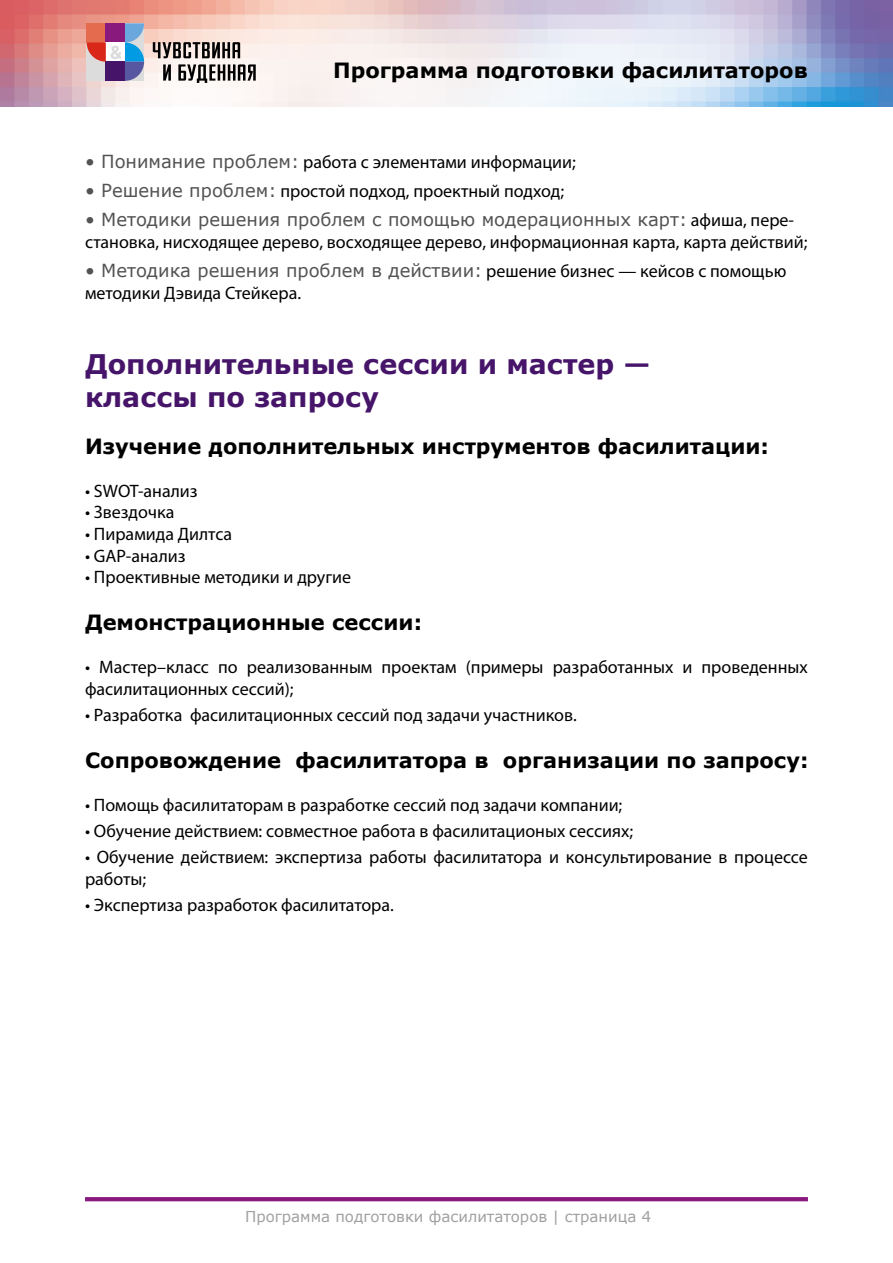
<style>
.page{position:relative;width:893px;height:1263px;background:#fff}
.page>*{position:absolute;margin:0;border:0;box-sizing:border-box;transform-origin:0 0}
.t1{font:700 27px/32.4px "Verdana";color:#46156a}
.t2{font:700 21px "Verdana";color:#000}
.t3{font:18px/21.6px "Myriad Pro";color:#000}
.t4{font:18px "Verdana";color:#535353}
.t5{font:15px "Verdana";color:#a0a0a0}
.s1{font-family:"Verdana";color:#535353}
.s2{font-family:"Myriad Pro";color:#000}
</style>
<div class="page">
<img style="left:0;top:0;width:893px;height:106px">
<svg style="left:87px;top:23px;width:57px;height:58px;background:#9b7fa1"></svg>
<svg style="left:153px;top:42px;width:87px;height:16px"></svg>
<svg style="left:163px;top:64px;width:8px;height:17px"></svg>
<svg style="left:178px;top:64px;width:78px;height:19px"></svg>
<svg style="left:85px;top:1197px;width:723px;height:4px;background:#8b1d7f"></svg>
<p class="t2" style="left:333px;top:56px;width:476px">Программа подготовки фасилитаторов</p>
<p class="t3" style="left:85px;top:151px;width:492px"><span class="s1">• Понимание проблем:</span> работа с элементами информации;</p>
<p class="t3" style="left:85px;top:180px;width:481px"><span class="s1">• Решение проблем:</span> простой подход, проектный подход;</p>
<p class="t4" style="left:85px;top:207px;width:711px">• Методики решения проблем с помощью модерационных карт: <span class="s2">афиша, пере-</span></p>
<p class="t3" style="left:85px;top:231px;width:724px">становка, нисходящее дерево, восходящее дерево, информационная карта, карта действий;</p>
<p class="t4" style="left:85px;top:258px;width:703px">• Методика решения проблем в действии: <span class="s2">решение бизнес — кейсов с помощью</span></p>
<p class="t3" style="left:85px;top:282px;width:218px">методики Дэвида Стейкера.</p>
<h1 class="t1" style="left:85px;top:348px;width:567px">Дополнительные сессии и мастер — классы по запросу</h1>
<p class="t2" style="left:85px;top:431px;width:685px">Изучение дополнительных инструментов фасилитации:</p>
<p class="t3" style="left:85px;top:480px;width:114px">• SWOT-анализ</p>
<p class="t3" style="left:85px;top:501px;width:91px">• Звездочка</p>
<p class="t3" style="left:85px;top:523px;width:149px">• Пирамида Дилтса</p>
<p class="t3" style="left:85px;top:544px;width:102px">• GAP-анализ</p>
<p class="t3" style="left:85px;top:566px;width:268px">• Проективные методики и другие</p>
<p class="t2" style="left:85px;top:607px;width:339px">Демонстрационные cессии:</p>
<p class="t3" style="left:85px;top:656px;width:724px">• Мастер–класс по реализованным проектам (примеры разработанных и проведенных фасилитационных сессий);</p>
<p class="t3" style="left:85px;top:704px;width:493px">• Разработка фасилитационных сессий под задачи участников.</p>
<p class="t2" style="left:85px;top:745px;width:725px">Сопровождение фасилитатора в организации по запросу:</p>
<p class="t3" style="left:85px;top:794px;width:539px">• Помощь фасилитаторам в разработке сессий под задачи компании;</p>
<p class="t3" style="left:85px;top:820px;width:550px">• Обучение действием: совместное работа в фасилитационых сессиях;</p>
<p class="t3" style="left:85px;top:846px;width:724px">• Обучение действием: экспертиза работы фасилитатора и консультирование в процессе работы;</p>
<p class="t3" style="left:85px;top:894px;width:310px">• Экспертиза разработок фасилитатора.</p>
<p class="t5" style="left:245px;top:1206px;width:408px">Программа подготовки фасилитаторов | страница 4</p>
</div>
